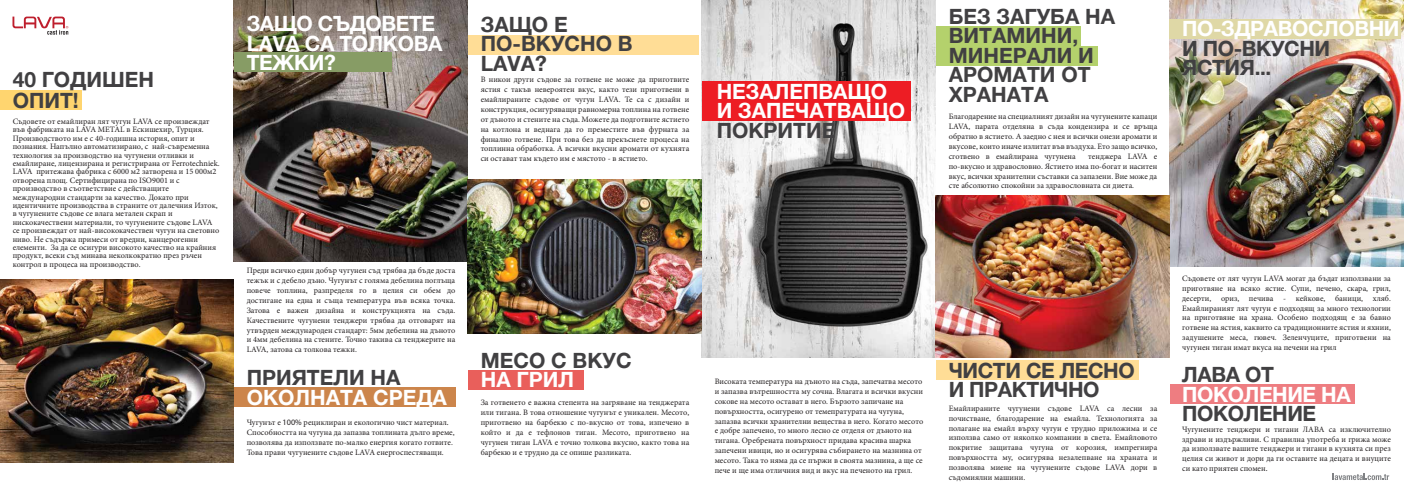
<style>
.page{position:relative;width:1404px;height:489px;background:#fff}
.page>*{position:absolute;margin:0;border:0;box-sizing:border-box;transform-origin:0 0}
.t1{font:700 21px/19.5px "Helvetica Neue";color:#414042}
.t2{font:700 21px/19.5px "Helvetica Neue";letter-spacing:-.02em;color:#fff}
.t3{font:700 21px/19.5px "Helvetica Neue";letter-spacing:-.02em;color:#414042}
.t4{font:700 21px/19.5px "Helvetica Neue";color:#fff}
.t5{font:8.25px/9.9px "Minion Pro";color:#231f20;text-align:justify}
.s1{font-family:"Myriad Pro"}
</style>
<div class="page">
<img style="left:1169px;top:0;width:234px;height:266px">
<img style="left:702px;top:0;width:233px;height:357px">
<div style="left:468px;top:36px;width:230px;height:19px;background:#ffdd96"></div>
<div style="left:468px;top:370px;width:115px;height:19px;background:#e95f5b"></div>
<div style="left:702px;top:102px;width:208px;height:19px;background:#ed1d24"></div>
<div style="left:702px;top:81px;width:208px;height:19px;background:#ed1d24"></div>
<div style="left:935px;top:26px;width:145px;height:19px;background:#b4d16c"></div>
<div style="left:1168px;top:19px;width:232px;height:19px;background:#dfd8a6"></div>
<div style="left:935px;top:46px;width:162px;height:19px;background:#b4d16c"></div>
<div style="left:935px;top:361px;width:202px;height:19px;background:#ffdd96"></div>
<div style="left:1169px;top:385px;width:185px;height:19px;background:#ee7d81"></div>
<svg style="left:12px;top:17px;width:56px;height:18px"></svg>
<div style="left:0;top:91px;width:82px;height:19px;background:#ffd56f"></div>
<div style="left:234px;top:387px;width:221px;height:19px;background:#cc854b"></div>
<img style="left:0;top:280px;width:234px;height:183px">
<img style="left:234px;top:0;width:234px;height:261px">
<div style="left:234px;top:53px;width:157px;height:19px;background:#879c65"></div>
<img style="left:468px;top:179px;width:234px;height:154px">
<img style="left:935px;top:196px;width:234px;height:161px">
<svg style="left:1332px;top:474px;width:56px;height:6px"></svg>
<h1 class="t1" style="left:13px;top:68px;width:143px;line-height:21px">40 ГОДИШЕН<br>ОПИТ!</h1>
<p class="t5" style="left:13px;top:117px;width:208px;line-height:8.4px;text-align:left">Съдовете от емайлиран лят чугун LAVA се произвеждат във фабриката на LAVA METAL в Ескишехир, Турция.<br>Производството им е с 40-годишна история, опит и познания. Напълно автоматизирано, с най-съвременна технология за производство на чугунени отливки и емайлиране, лицензирана и регистрирана от Ferrotechniek.<br>LAVA притежава фабрика с 6000 м2 затворена и 15 000м2 отворена площ. Сертифицирана по ISO9001 и с производство в съответствие с действащите международни стандарти за качество. Докато при идентичните производства в страните от далечния Изток, в чугунените съдове се влага метален скрап и нискокачествени материали, то чугунените съдове LAVA се произвеждат от най-висококачествен чугун на световно ниво. Не съдържа примеси от вредни, канцерогенни елементи. За да се осигури високото качество на крайния продукт, всеки съд минава неколкократно през ръчен контрол в процеса на производство.</p>
<h1 class="t2" style="left:247px;top:13px;width:197px">ЗАЩО СЪДОВЕТЕ<br>LAVA СА ТОЛКОВА<br>ТЕЖКИ?</h1>
<h1 class="t1" style="left:481px;top:13px;width:153px">ЗАЩО Е<br>ПО-ВКУСНО В<br>LAVA?</h1>
<h1 class="t1" style="left:948px;top:5px;width:168px">БЕЗ ЗАГУБА НА<br>ВИТАМИНИ,<br>МИНЕРАЛИ И<br>АРОМАТИ ОТ<br>ХРАНАТА</h1>
<p class="t5" style="left:480px;top:75px;width:210px">В никои други съдове за готвене не може да приготвите ястия с такъв невероятен вкус, както тези приготвени в емайлираните съдове от чугун LAVA. Те са с дизайн и конструкция, осигуряващи равномерна топлина на готвене от дъното и стените на съда. Можете да подготвите ястието на котлона и веднага да го преместите във фурната за финално готвене. При това без да прекъснете процеса на топлинна обработка. А всички вкусни аромати от кухнята си остават там където им е мястото - в ястието.</p>
<h1 class="t4" style="left:716px;top:80px;width:190px">НЕЗАЛЕПВАЩО<br>И ЗАПЕЧАТВАЩО</h1>
<h1 class="t1" style="left:716px;top:119px;width:120px">ПОКРИТИЕ</h1>
<p class="t5" style="left:948px;top:112px;width:210px">Благодарение на специалният дизайн на чугунените капаци LAVA, парата отделяна в съда кондензира и се връща обратно в ястието. А заедно с нея и всички онези аромати и вкусове, които иначе излитат във въздуха. Ето защо всичко, сготвено в емайлирана чугунена</p>
<p class="t5" style="left:948px;top:151px;width:210px;text-indent:140px">тенджера LAVA е по-вкусно и здравословно. Ястието има по-богат и наситен вкус, всички хранителни съставки са запазени. Вие може да сте абсолютно спокойни за здравословната си диета.</p>
<h1 class="t2" style="left:1182px;top:18px;width:219px">ПО-ЗДРАВОСЛОВНИ</h1>
<h1 class="t3" style="left:1182px;top:37px;width:149px">И ПО-ВКУСНИ<br>ЯСТИЯ...</h1>
<p class="t5" style="left:247px;top:266px;width:210px">Преди всичко един добър чугунен съд трябва да бъде доста тежък и с дебело дъно. Чугунът с голяма дебелина поглъща повече топлина, разпределя го в целия си обем до достигане на една и съща температура във всяка точка.<br>Затова е важен дизайна и конструкцията на съда.<br>Качествените чугунени тенджери трябва да отговарят на утвърден международен стандарт: 5мм дебелина на дъното и 4мм дебелина на стените. Точно такива са тенджерите на LAVA, затова са толкова тежки.</p>
<h1 class="t1" style="left:481px;top:349px;width:152px">МЕСО С ВКУС</h1>
<h1 class="t1" style="left:247px;top:367px;width:155px">ПРИЯТЕЛИ НА</h1>
<h1 class="t2" style="left:481px;top:369px;width:95px">НА ГРИЛ</h1>
<h1 class="t4" style="left:247px;top:387px;width:202px">ОКОЛНАТА СРЕДА</h1>
<p class="t5" style="left:480px;top:398px;width:210px">За готвенето е важна степента на загряване на тенджерата или тигана. В това отношение чугунът е уникален. Месото, приготвено на барбекю с по-вкусно от това, изпечено в който и да е тефлонов тиган. Месото, приготвено на чугунен тиган LAVA е точно толкова вкусно, както това на барбекю и е трудно да се опише разликата.</p>
<p class="t5" style="left:247px;top:417px;width:209px;text-align:left">Чугунът е <span class="s1">100%</span> рециклиран и екологично чист материал<span class="s1">.<br></span>Способността на чугуна да запазва топлината дълго време, позволява да използвате по-малко енергия когато готвите.<br>Това прави чугунените съдове LAVA енергоспестяващи.</p>
<p class="t5" style="left:714px;top:376px;width:210px;text-align:left">Високата температура на дъното на съда, запечатва месото и запазва вътрешността му сочна. Влагата и всички вкусни сокове на месото остават в него. Бързото запичане на повърхността, осигурено от темепратурата на чугуна, запазва всички хранителни вещества в него. Когато месото е добре запечено, то много лесно се отделя от дъното на тигана. Оребрената повърхност придава красива шарка запечени ивици, но и осигурява събирането на мазнина от месото. Така то няма да се пържи в своята мазнина, а ще се пече и ще има отличния вид и вкус на печеното на грил.</p>
<h1 class="t3" style="left:948px;top:359px;width:188px">ЧИСТИ СЕ ЛЕСНО<br>И ПРАКТИЧНО</h1>
<p class="t5" style="left:948px;top:403px;width:210px">Емайлираните чугунени съдове LAVA са лесни за почистване, благодарение на емайла. Технологията за полагане на емайл върху чугун е трудно приложима и се използва само от няколко компании в света. Емайловото покритие защитава чугуна от корозия, импрегнира повърхността му, осигурява незалепване на храната и позволява миене на чугунените съдове LAVA дори в съдомиялни машини.</p>
<p class="t5" style="left:1182px;top:273px;width:210px">Съдовете от лят чугун LAVA могат да бъдат използвани за приготвяне на всяко ястие. Супи, печено, скара, грил, десерти, ориз, печива - кейкове, баници, хляб.<br>Емайлираният лят чугун е подходящ за много технологии на приготвяне на храна. Особено подходящ е за бавно готвене на ястия, каквито са традиционните ястия и яхнии, задушените меса, гювеч. Зеленчуците, приготвени на чугунен тиган имат вкуса на печени на грил</p>
<h1 class="t1" style="left:1182px;top:364px;width:93px">ЛАВА ОТ</h1>
<h1 class="t2" style="left:1182px;top:383px;width:170px">ПОКОЛЕНИЕ НА</h1>
<h1 class="t3" style="left:1182px;top:403px;width:135px">ПОКОЛЕНИЕ</h1>
<p class="t5" style="left:1182px;top:424px;width:210px">Чугунените тенджери и тигани ЛАВА са изключително здрави и издържливи<span class="s1">.</span> С правилна употреба и грижа може да използвате вашите тенджери и тигани в кухнята си през целия си живот и дори да ги оставите на децата и внуците си като приятен спомен<span class="s1">.</span></p>
</div>
